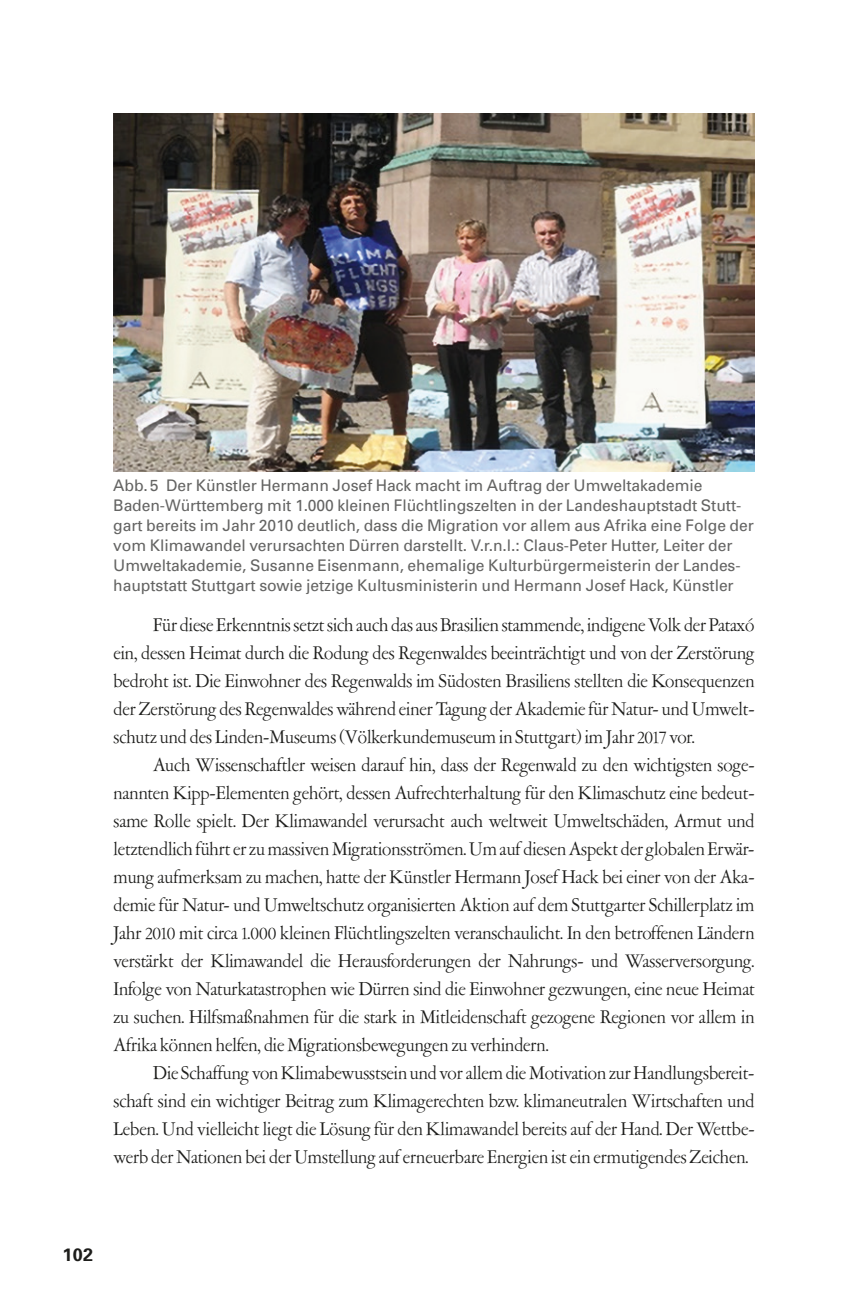
<style>
.page{position:relative;width:868px;height:1304px;background:#fff}
.page>*{position:absolute;margin:0;border:0;box-sizing:border-box;transform-origin:0 0}
.t1{font:19px/28px "Garamont Amst SH";color:#1d1d1b;text-align:justify}
.t2{font:700 18px "Univers";color:#1d1d1b}
.t3{font:16px/20px "Univers";letter-spacing:-.005em;color:#646463}
</style>
<div class="page">
<img style="left:113px;top:113px;width:641px;height:358px">
<p class="t3" style="left:113px;top:476px;width:642px">Abb.5 Der Künstler Hermann Josef Hack macht im Auftrag der Umweltakademie Baden-Württemberg mit 1.000 kleinen Flüchtlingszelten in der Landeshauptstadt Stutt&shy;gart bereits im Jahr 2010 deutlich, dass die Migration vor allem aus Afrika eine Folge der vom Klimawandel verursachten Dürren darstellt. V.r.n.l.: Claus-Peter Hutter, Leiter der Umweltakademie, Susanne Eisenmann, ehemalige Kulturbürgermeisterin der Landes&shy;hauptstatt Stuttgart sowie jetzige Kultusministerin und Hermann Josef Hack, Künstler</p>
<p class="t1" style="left:113px;top:612px;width:642px;text-indent:40px">Für diese Erkenntnis setzt sich auch das aus Brasilien stammende, indigene Volk der Pataxó ein, dessen Heimat durch die Rodung des Regenwaldes beeinträchtigt und von der Zerstörung bedroht ist. Die Einwohner des Regenwalds im Südosten Brasiliens stellten die Konsequenzen der Zerstörung des Regenwaldes während einer Tagung der Akademie für Natur- und Umwelt&shy;schutz und des Linden-Museums (Völkerkundemuseum in Stuttgart) im Jahr 2017 vor.</p>
<p class="t1" style="left:113px;top:752px;width:642px;text-indent:40px">Auch Wissenschaftler weisen darauf hin, dass der Regenwald zu den wichtigsten soge&shy;nannten Kipp-Elementen gehört, dessen Aufrechterhaltung für den Klimaschutz eine bedeut&shy;same Rolle spielt. Der Klimawandel verursacht auch weltweit Umweltschäden, Armut und letztendlich führt er zu massiven Migrationsströmen. Um auf diesen Aspekt der globalen Erwär&shy;mung aufmerksam zu machen, hatte der Künstler Hermann Josef Hack bei einer von der Aka&shy;demie für Natur- und Umweltschutz organisierten Aktion auf dem Stuttgarter Schillerplatz im Jahr 2010 mit circa 1.000 kleinen Flüchtlingszelten veranschaulicht. In den betroffenen Ländern verstärkt der Klimawandel die Herausforderungen der Nahrungs- und Wasserversorgung.<br>Infolge von Naturkatastrophen wie Dürren sind die Einwohner gezwungen, eine neue Heimat zu suchen. Hilfsmaßnahmen für die stark in Mitleidenschaft gezogene Regionen vor allem in Afrika können helfen, die Migrationsbewegungen zu verhindern.</p>
<p class="t1" style="left:113px;top:1060px;width:642px;text-indent:40px">Die Schaffung von Klimabewusstsein und vor allem die Motivation zur Handlungsbereit&shy;schaft sind ein wichtiger Beitrag zum Klimagerechten bzw. klimaneutralen Wirtschaften und Leben. Und vielleicht liegt die Lösung für den Klimawandel bereits auf der Hand. Der Wettbe&shy;werb der Nationen bei der Umstellung auf erneuerbare Energien ist ein ermutigendes Zeichen.</p>
<p class="t2" style="left:62px;top:1244px;width:32px">102</p>
</div>
